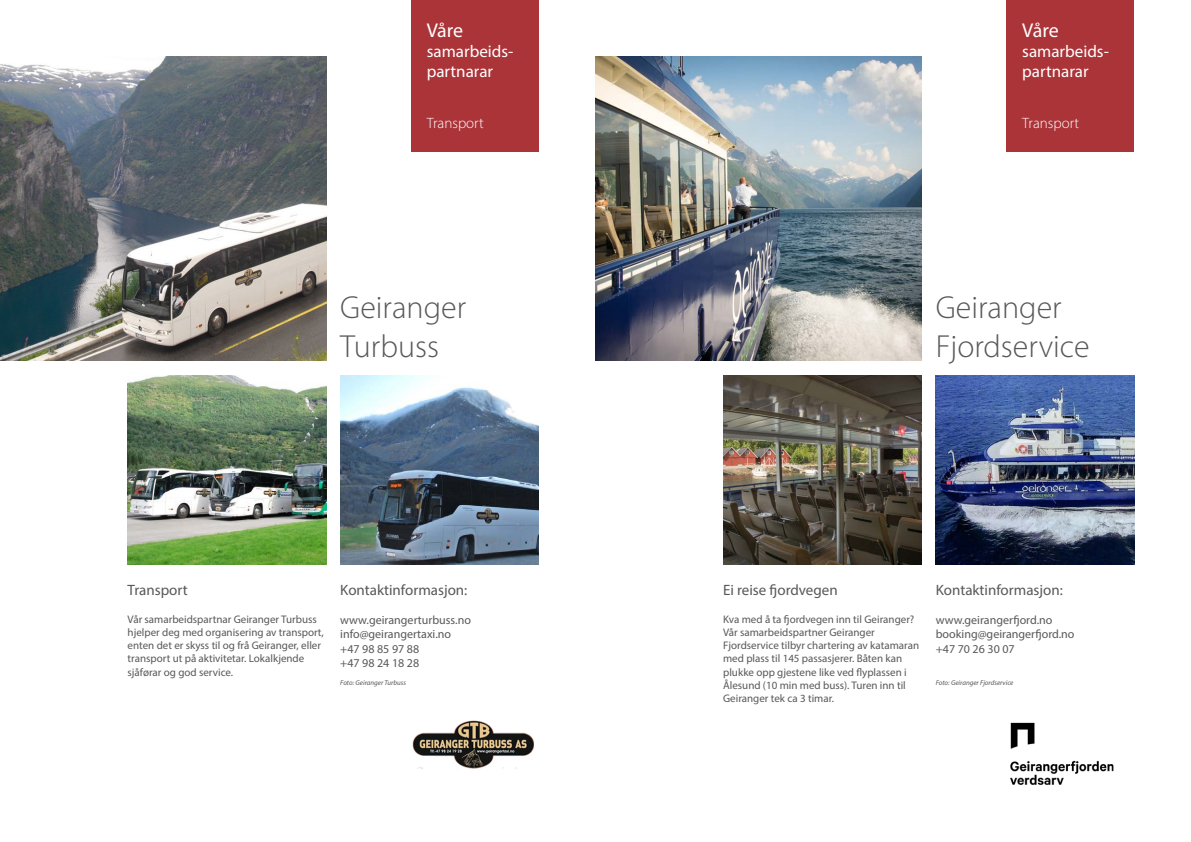
<style>
.page{position:relative;width:1191px;height:842px;background:#fff}
.page>*{position:absolute;margin:0;border:0;box-sizing:border-box;transform-origin:0 0}
.t1{font:300 32px "Myriad Pro";color:#57585a}
.t2{font:20px "Myriad Pro";letter-spacing:-.01em;color:#fff}
.t3{font:17px/20.4px "Myriad Pro";color:#fff}
.t4{font:15px "Myriad Pro";color:#57585a}
.t5{font:300 15px "Myriad Pro";color:#fff}
.t6{font:12px "Myriad Pro";color:#57585a}
.t7{font:11px/13.2px "Myriad Pro";color:#57585a}
.t8{font:italic 7px "Myriad Pro";color:#57585a}
</style>
<div class="page">
<img style="left:0;top:57px;width:326px;height:303px">
<img style="left:128px;top:376px;width:198px;height:188px">
<img style="left:340px;top:376px;width:199px;height:188px">
<div style="left:411px;top:0;width:128px;height:152px;background:#ab3439"></div>
<img style="left:412px;top:720px;width:122px;height:49px">
<img style="left:595px;top:57px;width:326px;height:303px">
<img style="left:723px;top:376px;width:198px;height:188px">
<img style="left:935px;top:376px;width:199px;height:188px">
<div style="left:1006px;top:0;width:128px;height:152px;background:#ab3439"></div>
<img style="left:1010px;top:722px;width:104px;height:63px">
<p class="t2" style="left:427px;top:17px;width:38px">Våre</p>
<p class="t3" style="left:427px;top:41px;width:88px">samarbeids&shy;partnarar</p>
<p class="t5" style="left:427px;top:114px;width:58px">Transport</p>
<p class="t1" style="left:340px;top:288px;width:127px">Geiranger</p>
<p class="t1" style="left:340px;top:327px;width:100px">Turbuss</p>
<p class="t2" style="left:1022px;top:17px;width:38px">Våre</p>
<p class="t3" style="left:1022px;top:41px;width:88px">samarbeids&shy;partnarar</p>
<p class="t5" style="left:1022px;top:114px;width:58px">Transport</p>
<p class="t1" style="left:935px;top:288px;width:127px">Geiranger</p>
<p class="t1" style="left:935px;top:327px;width:155px">Fjordservice</p>
<p class="t4" style="left:128px;top:581px;width:62px">Transport</p>
<p class="t7" style="left:128px;top:612px;width:198px">Vår samarbeidspartnar Geiranger Turbuss hjelper deg med organisering av transport, enten det er skyss til og frå Geiranger, eller transport ut på aktivitetar. Lokalkjende sjåførar og god service.</p>
<p class="t4" style="left:723px;top:581px;width:116px">Ei reise fjordvegen</p>
<p class="t7" style="left:723px;top:612px;width:193px">Kva med å ta fjordvegen inn til Geiranger?<br>Vår samarbeidspartner Geiranger</p>
<p class="t7" style="left:723px;top:639px;width:198px">Fjordservice tilbyr chartering av katamaran med plass til 145 passasjerer. Båten kan plukke opp gjestene like ved flyplassen i Ålesund (10 min med buss). Turen inn til Geiranger tek ca 3 timar.</p>
<p class="t4" style="left:340px;top:581px;width:129px">Kontaktinformasjon:</p>
<p class="t6" style="left:340px;top:613px;width:132px">www.geirangerturbuss.no</p>
<p class="t6" style="left:340px;top:627px;width:112px">info@geirangertaxi.no</p>
<p class="t6" style="left:340px;top:641px;width:80px">+47 98 85 97 88</p>
<p class="t6" style="left:340px;top:656px;width:80px">+47 98 24 18 28</p>
<p class="t4" style="left:935px;top:581px;width:129px">Kontaktinformasjon:</p>
<p class="t6" style="left:935px;top:613px;width:118px">www.geirangerfjord.no</p>
<p class="t6" style="left:935px;top:627px;width:140px">booking@geirangerfjord.no</p>
<p class="t6" style="left:935px;top:641px;width:80px">+47 70 26 30 07</p>
<p class="t8" style="left:340px;top:678px;width:67px">Foto: Geiranger Turbuss</p>
<p class="t8" style="left:935px;top:678px;width:79px">Foto: Geiranger Fjordservice</p>
</div>
